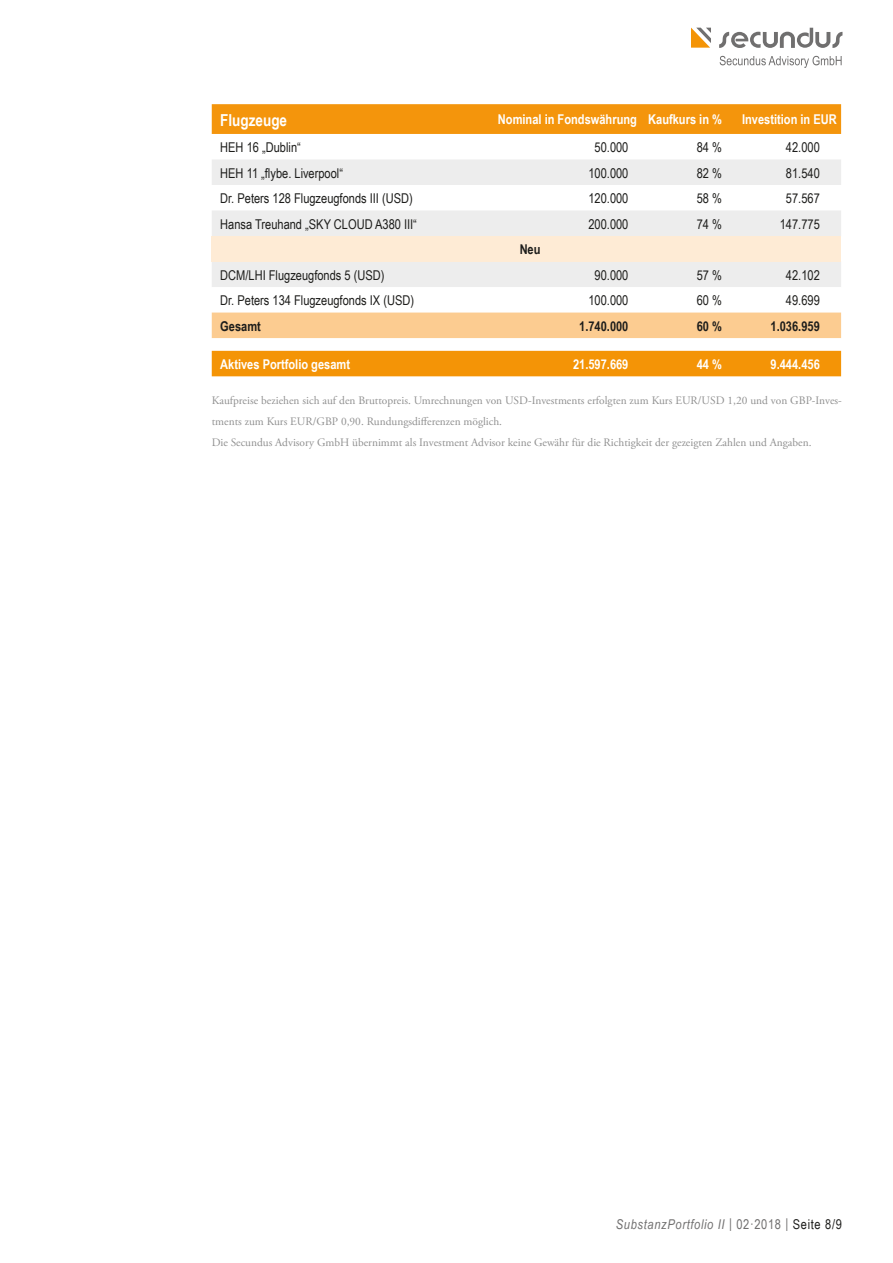
<style>
.page{position:relative;width:893px;height:1263px;background:#fff}
.page>*{position:absolute;margin:0;border:0;box-sizing:border-box;transform-origin:0 0}
.t1{font:700 16.5px "Arial Narrow";color:#fff}
.t2{font:13.5px "Arial Narrow";color:#1d1d1b}
.t3{font:700 13.5px "Arial Narrow";color:#fff}
.t4{font:italic 13.5px "Arial Narrow";letter-spacing:.05em;color:#706f6f}
.t5{font:700 13.5px "Arial Narrow";color:#1d1d1b}
.t6{font:11.4px/21px "Adobe Garamond Pro";color:#909090}
.s1{font-style:normal}
.s2{font-style:normal;color:#1d1d1b}
</style>
<div class="page">
<svg style="left:691px;top:28px;width:20px;height:20px"></svg>
<svg style="left:719px;top:28px;width:123px;height:20px"></svg>
<svg style="left:720px;top:56px;width:122px;height:12px"></svg>
<div style="left:212px;top:104px;width:629px;height:30px;background:#f4950c"></div>
<svg style="left:212px;top:160px;width:629px;height:127px;fill:#ededed"></svg>
<div style="left:212px;top:236px;width:629px;height:25px;background:#feebd5"></div>
<div style="left:212px;top:313px;width:629px;height:25px;background:#fccc91"></div>
<div style="left:212px;top:351px;width:629px;height:25px;background:#f49406"></div>
<h1 class="t1" style="left:220px;top:107px;width:68px">Flugzeuge</h1>
<p class="t3" style="left:498px;top:109px;width:226px">Nominal in Fondswährung Kaufkurs in %</p>
<p class="t3" style="left:742px;top:109px;width:96px">Investition in EUR</p>
<p class="t2" style="left:220px;top:138px;width:82px">HEH 16 „Dublin“</p>
<p class="t2" style="left:595px;top:138px;width:35px">50.000</p>
<p class="t2" style="left:697px;top:138px;width:27px">84 %</p>
<p class="t2" style="left:786px;top:138px;width:35px">42.000</p>
<p class="t2" style="left:220px;top:163px;width:124px">HEH 11 „flybe. Liverpool“</p>
<p class="t2" style="left:588px;top:163px;width:42px">100.000</p>
<p class="t2" style="left:697px;top:163px;width:27px">82 %</p>
<p class="t2" style="left:786px;top:163px;width:35px">81.540</p>
<p class="t2" style="left:220px;top:189px;width:194px">Dr. Peters 128 Flugzeugfonds III (USD)</p>
<p class="t2" style="left:588px;top:189px;width:42px">120.000</p>
<p class="t2" style="left:697px;top:189px;width:27px">58 %</p>
<p class="t2" style="left:786px;top:189px;width:35px">57.567</p>
<p class="t2" style="left:220px;top:214px;width:198px">Hansa Treuhand „SKY CLOUD A380 III“</p>
<p class="t2" style="left:588px;top:214px;width:42px">200.000</p>
<p class="t2" style="left:697px;top:214px;width:27px">74 %</p>
<p class="t2" style="left:780px;top:214px;width:42px">147.775</p>
<p class="t5" style="left:520px;top:239px;width:22px">Neu</p>
<p class="t2" style="left:220px;top:265px;width:166px">DCM/LHI Flugzeugfonds 5 (USD)</p>
<p class="t2" style="left:595px;top:265px;width:35px">90.000</p>
<p class="t2" style="left:697px;top:265px;width:27px">57 %</p>
<p class="t2" style="left:786px;top:265px;width:35px">42.102</p>
<p class="t2" style="left:220px;top:291px;width:195px">Dr. Peters 134 Flugzeugfonds IX (USD)</p>
<p class="t2" style="left:588px;top:291px;width:42px">100.000</p>
<p class="t2" style="left:697px;top:291px;width:27px">60 %</p>
<p class="t2" style="left:786px;top:291px;width:35px">49.699</p>
<p class="t5" style="left:220px;top:316px;width:42px">Gesamt</p>
<p class="t5" style="left:579px;top:316px;width:51px">1.740.000</p>
<p class="t5" style="left:697px;top:316px;width:27px">60 %</p>
<p class="t5" style="left:771px;top:316px;width:51px">1.036.959</p>
<p class="t3" style="left:220px;top:354px;width:131px">Aktives Portfolio gesamt</p>
<p class="t3" style="left:573px;top:354px;width:57px">21.597.669</p>
<p class="t3" style="left:697px;top:354px;width:27px">44 %</p>
<p class="t3" style="left:771px;top:354px;width:51px">9.444.456</p>
<p class="t6" style="left:212px;top:390px;width:632px">Kaufpreise beziehen sich auf den Bruttopreis. Umrechnungen von USD-Investments erfolgten zum Kurs EUR/USD 1,20 und von GBP-Inves&shy;tments zum Kurs EUR/GBP 0,90. Rundungsdifferenzen möglich.<br>Die Secundus Advisory GmbH übernimmt als Investment Advisor keine Gewähr für die Richtigkeit der gezeigten Zahlen und Angaben.</p>
<p class="t4" style="left:616px;top:1215px;width:228px">SubstanzPortfolio II <span class="s1">| 02·2018 |</span> <span class="s2">Seite 8/9</span></p>
</div>
